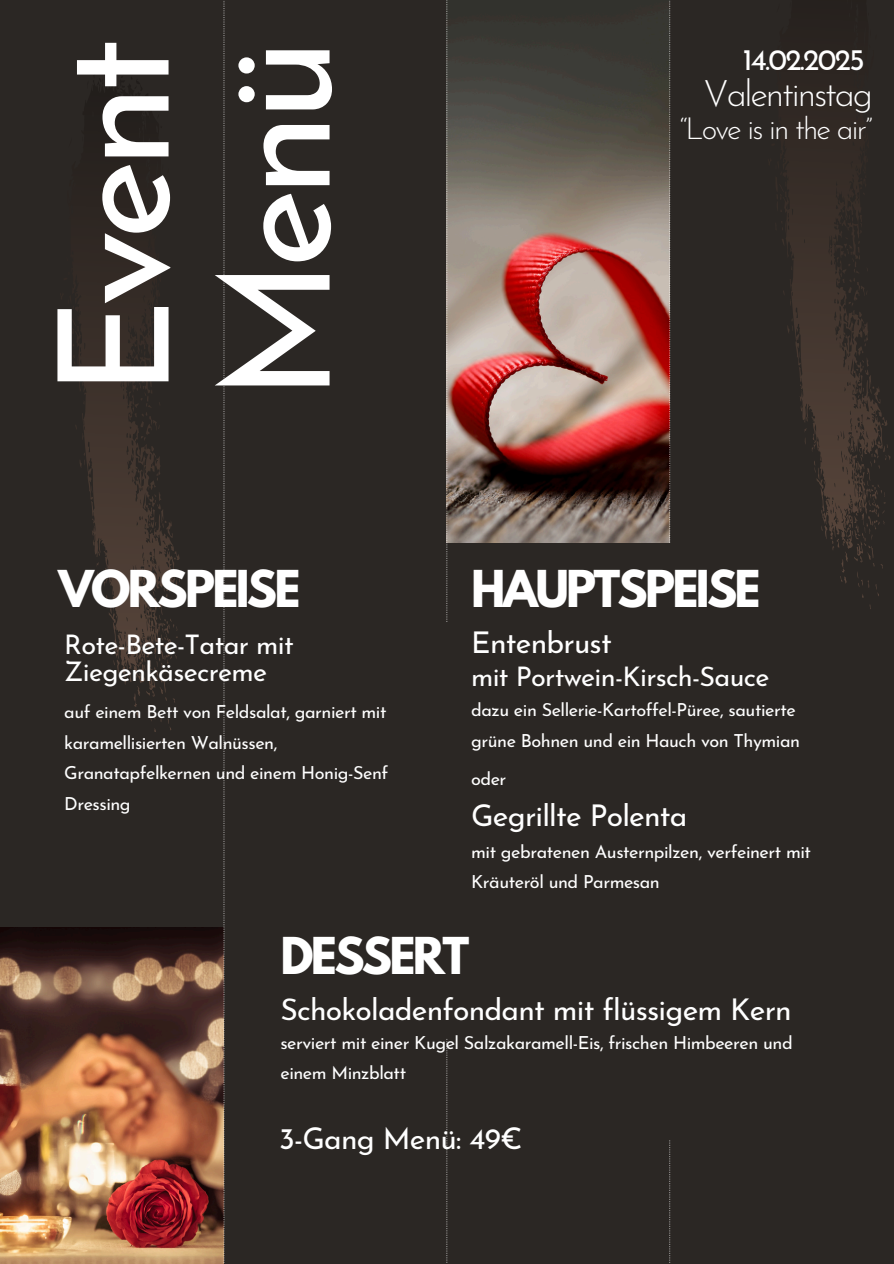
<style>
.page{position:relative;width:894px;height:1264px;background:#fff}
.page>*{position:absolute;margin:0;border:0;box-sizing:border-box;transform-origin:0 0}
.t1{font:153.6px/160.8px "Josefin Sans";letter-spacing:-.06em;color:#fff}
.t2{font:700 45px "League Spartan";letter-spacing:-.06em;color:#fff}
.t3{font:300 36px "Josefin Sans";letter-spacing:-.06em;color:#fff}
.t4{font:30px "Josefin Sans";letter-spacing:-.025em;color:#fff}
.t5{font:300 30px "Josefin Sans";letter-spacing:-.06em;color:#fff}
.t6{font:27px "Josefin Sans";letter-spacing:-.025em;color:#fff}
.t7{font:18px/30.3px "Josefin Sans";letter-spacing:-.025em;color:#fff}
</style>
<div class="page">
<div style="left:0;top:0;width:893px;height:1263px;background:#2b2724"></div>
<img style="left:447px;top:0;width:222px;height:542px">
<img style="left:0;top:928px;width:223px;height:335px">
<svg style="left:68px;top:70px;width:115px;height:673px"></svg>
<svg style="left:776px;top:172px;width:115px;height:437px"></svg>
<svg style="left:223px;top:1px;width:1px;height:1262px"></svg>
<svg style="left:446px;top:0;width:1px;height:622px"></svg>
<svg style="left:446px;top:1039px;width:1px;height:224px"></svg>
<svg style="left:669px;top:0;width:1px;height:542px"></svg>
<svg style="left:669px;top:1140px;width:1px;height:124px"></svg>
<h3 class="t1" style="left:50px;top:401px;width:365px;rotate:-90deg">Event<br>Menü</h3>
<p class="t4" style="left:742px;top:47px;width:124px">14.02.2025</p>
<p class="t3" style="left:703px;top:79px;width:171px">Valentinstag</p>
<p class="t5" style="left:679px;top:116px;width:194px">“Love is in the air”</p>
<p class="t2" style="left:59px;top:567px;width:243px">VORSPEISE</p>
<p class="t2" style="left:471px;top:567px;width:291px">HAUPTSPEISE</p>
<p class="t6" style="left:64px;top:634px;width:231px">Rote-Bete-Tatar mit</p>
<p class="t4" style="left:471px;top:631px;width:142px">Entenbrust</p>
<p class="t6" style="left:64px;top:661px;width:204px">Ziegenkäsecreme</p>
<p class="t6" style="left:471px;top:665px;width:300px">mit Portwein-Kirsch-Sauce</p>
<p class="t7" style="left:471px;top:696px;width:330px">dazu ein Sellerie-Kartoffel-Püree, sautierte grüne Bohnen und ein Hauch von Thymian</p>
<p class="t7" style="left:471px;top:765px;width:37px">oder</p>
<p class="t4" style="left:471px;top:803px;width:218px">Gegrillte Polenta</p>
<p class="t7" style="left:471px;top:838px;width:341px">mit gebratenen Austernpilzen, verfeinert mit<br>Kräuteröl und Parmesan</p>
<p class="t7" style="left:64px;top:698px;width:325px">auf einem Bett von Feldsalat, garniert mit karamellisierten Walnüssen,<br>Granatapfelkernen und einem Honig-Senf<br>Dressing</p>
<p class="t2" style="left:280px;top:933px;width:190px">DESSERT</p>
<p class="t4" style="left:280px;top:997px;width:512px">Schokoladenfondant mit flüssigem Kern</p>
<p class="t7" style="left:280px;top:1029px;width:513px">serviert mit einer Kugel Salzakaramell-Eis, frischen Himbeeren und einem Minzblatt</p>
<p class="t4" style="left:279px;top:1126px;width:245px">3-Gang Menü: 49€</p>
</div>
